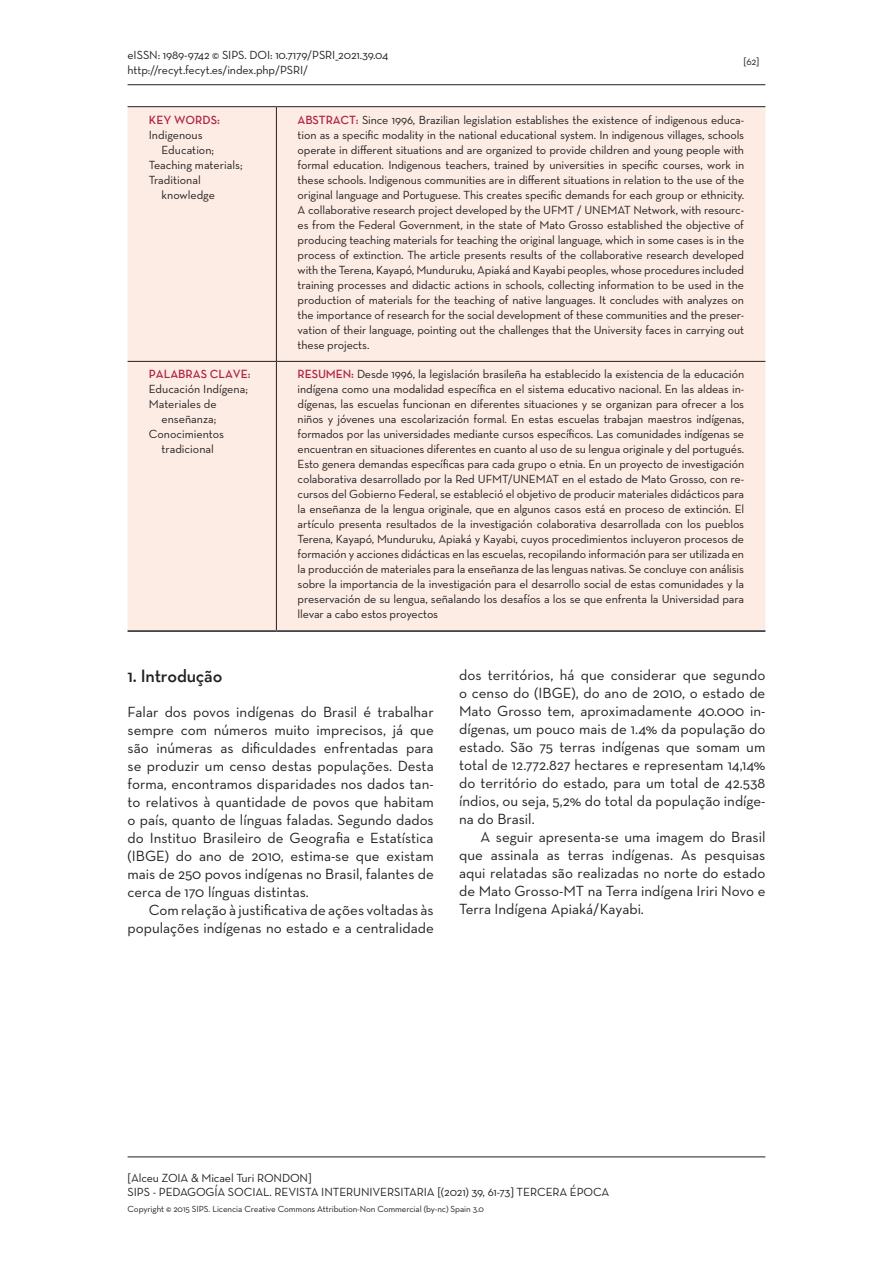
<style>
.page{position:relative;width:893px;height:1263px;background:#fff}
.page>*{position:absolute;margin:0;border:0;box-sizing:border-box;transform-origin:0 0}
._1Titulo{font:600 18px "Neutra Text";letter-spacing:-.01em;color:#231f20}
.TextoPort{font:15px/18px "Neutra Text";color:#231f20;text-align:justify}
.Texto1Port{font:15px/18px "Neutra Text";color:#231f20;text-align:justify}
.Resumen{font:12px/15px "Neutra Text";letter-spacing:-.01em;color:#231f20}
.Abstract{font:12px/15px "Neutra Text";letter-spacing:-.01em;color:#231f20;text-align:justify}
.KeyWords2{font:12px/15px "Neutra Text";color:#231f20;text-align:right}
.KeyWords{font:12px/15px "Neutra Text";color:#231f20}
.KeyWords2Tit{font:600 12px "Neutra Text";color:#af2547}
.KeyWordsTit{font:600 12px "Neutra Text";color:#af2547}
.t1{font:10.5px "Neutra Text";color:#231f20}
.t2{font:9px "Neutra Text";letter-spacing:-.01em;color:#231f20}
.s1{font-weight:600;color:#af2547}
</style>
<div class="page">
<hr style="left:128px;top:1156px;width:637px;height:1px;background:#231f20">
<hr style="left:128px;top:84px;width:637px;height:1px;background:#231f20">
<div style="left:128px;top:107px;width:637px;height:523px;background:#fdece4"></div>
<hr style="left:128px;top:106px;width:148px;height:1px;background:#231f20">
<hr style="left:276px;top:106px;width:489px;height:1px;background:#231f20">
<hr style="left:276px;top:107px;width:1px;height:254px;background:#231f20">
<hr style="left:128px;top:361px;width:148px;height:1px;background:#231f20">
<hr style="left:276px;top:361px;width:489px;height:1px;background:#231f20">
<hr style="left:276px;top:362px;width:1px;height:268px;background:#231f20">
<hr style="left:128px;top:630px;width:148px;height:2px;background:#231f20">
<hr style="left:276px;top:630px;width:489px;height:2px;background:#231f20">
<p class="Resumen" style="left:128px;top:47px;width:262px">eISSN: 1989-9742 © SIPS. DOI: 10.7179/PSRI_2021.39.04 http://recyt.fecyt.es/index.php/PSRI/</p>
<p class="t1" style="left:743px;top:55px;width:18px">[62]</p>
<p class="KeyWordsTit" style="left:149px;top:112px;width:73px">KEY WORDS:</p>
<p class="KeyWords" style="left:162px;top:127px;width:54px;text-indent:-13px">Indigenous<br>Education;</p>
<p class="KeyWords" style="left:149px;top:157px;width:95px">Teaching materials;</p>
<p class="KeyWords" style="left:162px;top:172px;width:55px;text-indent:-13px">Traditional knowledge</p>
<p class="KeyWords2Tit" style="left:149px;top:367px;width:103px">PALABRAS CLAVE:</p>
<p class="KeyWords2" style="left:149px;top:381px;width:101px">Educación Indígena;</p>
<p class="KeyWords2" style="left:149px;top:396px;width:69px">Materiales de enseñanza;</p>
<p class="KeyWords2" style="left:149px;top:426px;width:77px;text-align:center">Conocimientos tradicional</p>
<p class="Abstract" style="left:298px;top:112px;width:448px"><span class="s1">ABSTRACT:</span> Since 1996, Brazilian legislation establishes the existence of indigenous educa&shy;tion as a specific modality in the national educational system. In indigenous villages, schools operate in different situations and are organized to provide children and young people with formal education. Indigenous teachers, trained by universities in specific courses, work in these schools. Indigenous communities are in different situations in relation to the use of the original language and Portuguese. This creates specific demands for each group or ethnicity.<br>A collaborative research project developed by the UFMT / UNEMAT Network, with resourc&shy;es from the Federal Government, in the state of Mato Grosso established the objective of producing teaching materials for teaching the original language, which in some cases is in the process of extinction. The article presents results of the collaborative research developed with the Terena, Kayapó, Munduruku, Apiaká and Kayabi peoples, whose procedures included training processes and didactic actions in schools, collecting information to be used in the production of materials for the teaching of native languages. It concludes with analyzes on the importance of research for the social development of these communities and the preser&shy;vation of their language, pointing out the challenges that the University faces in carrying out these projects.</p>
<p class="Resumen" style="left:298px;top:366px;width:448px;text-align:justify"><span class="s1">RESUMEN:</span> Desde 1996, la legislación brasileña ha establecido la existencia de la educación indígena como una modalidad específica en el sistema educativo nacional. En las aldeas in&shy;dígenas, las escuelas funcionan en diferentes situaciones y se organizan para ofrecer a los niños y jóvenes una escolarización formal. En estas escuelas trabajan maestros indígenas, formados por las universidades mediante cursos específicos. Las comunidades indígenas se encuentran en situaciones diferentes en cuanto al uso de su lengua originale y del portugués.<br>Esto genera demandas específicas para cada grupo o etnia. En un proyecto de investigación colaborativa desarrollado por la Red UFMT/UNEMAT en el estado de Mato Grosso, con re&shy;cursos del Gobierno Federal, se estableció el objetivo de producir materiales didácticos para la enseñanza de la lengua originale, que en algunos casos está en proceso de extinción. El artículo presenta resultados de la investigación colaborativa desarrollada con los pueblos Terena, Kayapó, Munduruku, Apiaká y Kayabi, cuyos procedimientos incluyeron procesos de formación y acciones didácticas en las escuelas, recopilando información para ser utilizada en la producción de materiales para la enseñanza de las lenguas nativas. Se concluye con análisis sobre la importancia de la investigación para el desarrollo social de estas comunidades y la preservación de su lengua, señalando los desafíos a los se que enfrenta la Universidad para llevar a cabo estos proyectos</p>
<p class="_1Titulo" style="left:128px;top:665px;width:96px">1. Introdução</p>
<p class="Texto1Port" style="left:128px;top:703px;width:308px">Falar dos povos indígenas do Brasil é trabalhar sempre com números muito imprecisos, já que são inúmeras as dificuldades enfrentadas para se produzir um censo destas populações. Desta forma, encontramos disparidades nos dados tan&shy;to relativos à quantidade de povos que habitam o país, quanto de línguas faladas. Segundo dados do Instituo Brasileiro de Geografia e Estatística (IBGE) do ano de 2010, estima-se que existam mais de 250 povos indígenas no Brasil, falantes de cerca de 170 línguas distintas.</p>
<p class="TextoPort" style="left:128px;top:901px;width:308px;text-align:right">Com relação à justificativa de ações voltadas às populações indígenas no estado e a centralidade</p>
<p class="TextoPort" style="left:459px;top:666px;width:308px">dos territórios, há que considerar que segundo o censo do (IBGE), do ano de 2010, o estado de Mato Grosso tem, aproximadamente 40.000 in&shy;dígenas, um pouco mais de 1.4% da população do estado. São 75 terras indígenas que somam um total de 12.772.827 hectares e representam 14,14% do território do estado, para um total de 42.538 índios, ou seja, 5,2% do total da população indíge&shy;na do Brasil.</p>
<p class="TextoPort" style="left:459px;top:828px;width:308px;text-indent:21px">A seguir apresenta-se uma imagem do Brasil que assinala as terras indígenas. As pesquisas aqui relatadas são realizadas no norte do estado de Mato Grosso-MT na Terra indígena Iriri Novo e Terra Indígena Apiaká/Kayabi.</p>
<p class="Resumen" style="left:128px;top:1170px;width:483px;line-height:14.4px">[Alceu ZOIA &amp; Micael Turi RONDON]<br>SIPS - PEDAGOGÍA SOCIAL. REVISTA INTERUNIVERSITARIA [(2021) 39, 61-73] TERCERA ÉPOCA</p>
<p class="t2" style="left:128px;top:1203px;width:358px">Copyright © 2015 SIPS. Licencia Creative Commons Attribution-Non Commercial (by-nc) Spain 3.0</p>
</div>
